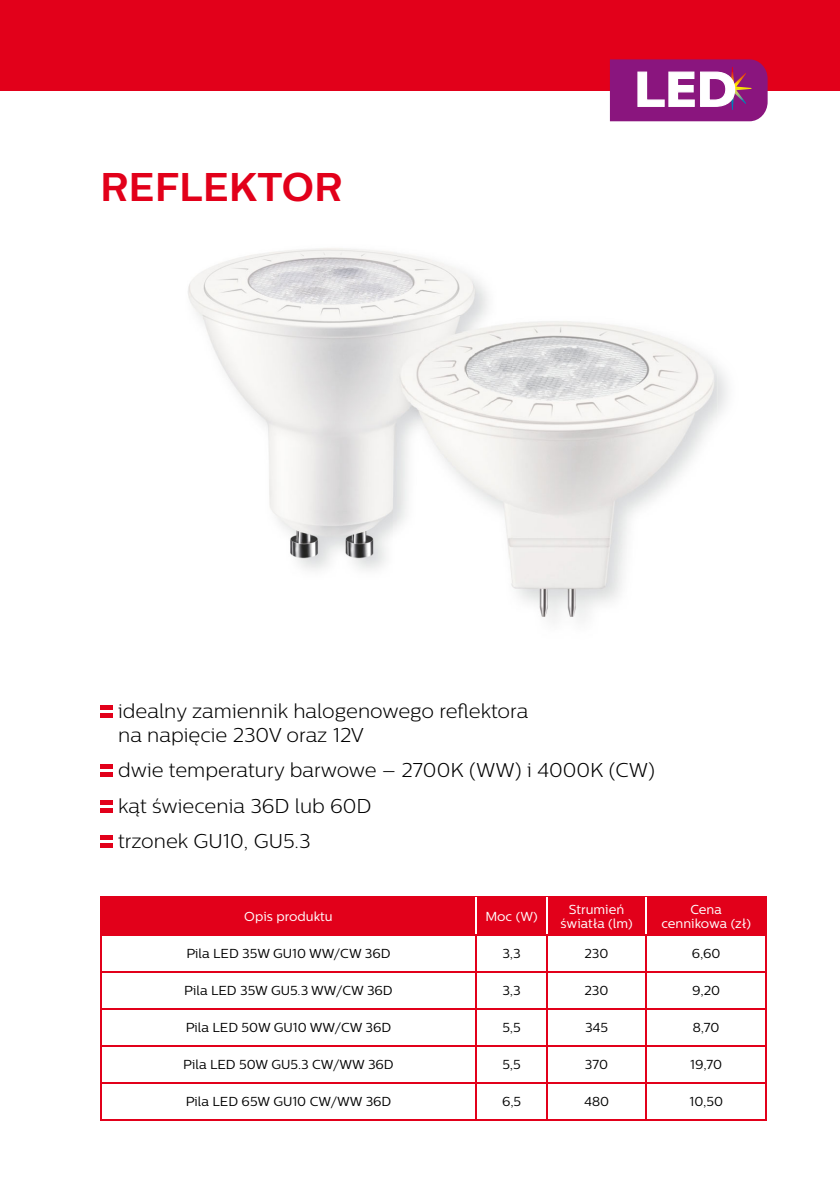
<style>
.page{position:relative;width:840px;height:1191px;background:#fff}
.page>*{position:absolute;margin:0;border:0;box-sizing:border-box;transform-origin:0 0}
.t1{font:700 40px "Centrale Sans";color:#e2001a}
.t2{font:300 20px/35.4px "Centrale Sans";color:#000}
.t3{font:13px "Centrale Sans";color:#000}
.t4{font:13px/14px "Centrale Sans";color:#fff;text-align:center}
</style>
<div class="page">
<div style="left:100px;top:705px;width:13px;height:13px;background:#e2001a"></div>
<svg style="left:100px;top:710px;width:13px;height:2px"></svg>
<div style="left:100px;top:764px;width:13px;height:13px;background:#e2001a"></div>
<svg style="left:100px;top:770px;width:13px;height:2px"></svg>
<div style="left:100px;top:800px;width:13px;height:12px;background:#e2001a"></div>
<svg style="left:100px;top:805px;width:13px;height:2px"></svg>
<div style="left:100px;top:835px;width:13px;height:13px;background:#e2001a"></div>
<svg style="left:100px;top:840px;width:13px;height:2px"></svg>
<img style="left:188px;top:248px;width:209px;height:322px">
<img style="left:393px;top:315px;width:4px;height:255px">
<img style="left:397px;top:253px;width:91px;height:62px">
<img style="left:397px;top:315px;width:320px;height:305px">
<div style="left:0;top:0;width:839px;height:91px;background:#e2001a"></div>
<svg style="left:609px;top:59px;width:158px;height:62px"></svg>
<div style="left:101px;top:897px;width:664px;height:37px;background:#e2001a"></div>
<hr style="left:100px;top:896px;width:376px;height:1px;background:#e2001a">
<hr style="left:100px;top:897px;width:1px;height:37px;background:#e2001a">
<hr style="left:476px;top:896px;width:290px;height:1px;background:#e2001a">
<hr style="left:765px;top:897px;width:1px;height:37px;background:#e2001a">
<hr style="left:100px;top:934px;width:376px;height:1px;background:#e2001a">
<hr style="left:100px;top:935px;width:1px;height:36px;background:#e2001a">
<hr style="left:476px;top:934px;width:70px;height:1px;background:#e2001a">
<hr style="left:475px;top:935px;width:1px;height:36px;background:#e2001a">
<hr style="left:546px;top:934px;width:100px;height:1px;background:#e2001a">
<hr style="left:546px;top:935px;width:1px;height:36px;background:#e2001a">
<hr style="left:646px;top:934px;width:120px;height:1px;background:#e2001a">
<hr style="left:645px;top:935px;width:1px;height:36px;background:#e2001a">
<hr style="left:765px;top:935px;width:1px;height:36px;background:#e2001a">
<hr style="left:100px;top:971px;width:376px;height:1px;background:#e2001a">
<hr style="left:100px;top:972px;width:1px;height:36px;background:#e2001a">
<hr style="left:476px;top:971px;width:70px;height:1px;background:#e2001a">
<hr style="left:475px;top:972px;width:1px;height:36px;background:#e2001a">
<hr style="left:546px;top:971px;width:100px;height:1px;background:#e2001a">
<hr style="left:546px;top:972px;width:1px;height:36px;background:#e2001a">
<hr style="left:646px;top:971px;width:120px;height:1px;background:#e2001a">
<hr style="left:645px;top:972px;width:1px;height:36px;background:#e2001a">
<hr style="left:765px;top:972px;width:1px;height:36px;background:#e2001a">
<hr style="left:100px;top:1008px;width:376px;height:1px;background:#e2001a">
<hr style="left:100px;top:1009px;width:1px;height:36px;background:#e2001a">
<hr style="left:476px;top:1008px;width:70px;height:1px;background:#e2001a">
<hr style="left:475px;top:1009px;width:1px;height:36px;background:#e2001a">
<hr style="left:546px;top:1008px;width:100px;height:1px;background:#e2001a">
<hr style="left:546px;top:1009px;width:1px;height:36px;background:#e2001a">
<hr style="left:646px;top:1008px;width:120px;height:1px;background:#e2001a">
<hr style="left:645px;top:1009px;width:1px;height:36px;background:#e2001a">
<hr style="left:765px;top:1009px;width:1px;height:36px;background:#e2001a">
<hr style="left:100px;top:1045px;width:376px;height:1px;background:#e2001a">
<hr style="left:100px;top:1046px;width:1px;height:36px;background:#e2001a">
<hr style="left:476px;top:1045px;width:70px;height:1px;background:#e2001a">
<hr style="left:475px;top:1046px;width:1px;height:36px;background:#e2001a">
<hr style="left:546px;top:1045px;width:100px;height:1px;background:#e2001a">
<hr style="left:546px;top:1046px;width:1px;height:36px;background:#e2001a">
<hr style="left:646px;top:1045px;width:120px;height:1px;background:#e2001a">
<hr style="left:645px;top:1046px;width:1px;height:36px;background:#e2001a">
<hr style="left:765px;top:1046px;width:1px;height:36px;background:#e2001a">
<hr style="left:100px;top:1082px;width:376px;height:1px;background:#e2001a">
<hr style="left:100px;top:1083px;width:1px;height:36px;background:#e2001a">
<hr style="left:476px;top:1082px;width:70px;height:1px;background:#e2001a">
<hr style="left:475px;top:1083px;width:1px;height:36px;background:#e2001a">
<hr style="left:546px;top:1082px;width:100px;height:1px;background:#e2001a">
<hr style="left:546px;top:1083px;width:1px;height:36px;background:#e2001a">
<hr style="left:646px;top:1082px;width:120px;height:1px;background:#e2001a">
<hr style="left:645px;top:1083px;width:1px;height:36px;background:#e2001a">
<hr style="left:765px;top:1083px;width:1px;height:36px;background:#e2001a">
<hr style="left:100px;top:1119px;width:666px;height:1px;background:#e2001a">
<hr style="left:475px;top:897px;width:1px;height:37px;background:#fff">
<hr style="left:546px;top:897px;width:1px;height:37px;background:#fff">
<hr style="left:645px;top:897px;width:1px;height:37px;background:#fff">
<h1 class="t1" style="left:100px;top:172px;width:243px">REFLEKTOR</h1>
<h2 class="t2" style="left:118px;top:700px;width:411px;line-height:24px">idealny zamiennik halogenowego reflektora na napięcie 230V oraz 12V</h2>
<h2 class="t2" style="left:118px;top:754px;width:538px">dwie temperatury barwowe – 2700K (WW) i 4000K (CW) kąt świecenia 36D lub 60D<br>trzonek GU10, GU5.3</h2>
<p class="t4" style="left:244px;top:910px;width:90px">Opis produktu</p>
<p class="t4" style="left:485px;top:910px;width:54px">Moc (W)</p>
<p class="t4" style="left:560px;top:903px;width:74px">Strumień światła (lm)</p>
<p class="t4" style="left:661px;top:903px;width:91px">Cena cennikowa (zł)</p>
<p class="t3" style="left:186px;top:948px;width:205px">Pila LED 35W GU10 WW/CW 36D</p>
<p class="t3" style="left:502px;top:948px;width:20px">3,3</p>
<p class="t3" style="left:584px;top:948px;width:25px">230</p>
<p class="t3" style="left:691px;top:948px;width:30px">6,60</p>
<p class="t3" style="left:184px;top:985px;width:210px">Pila LED 35W GU5.3 WW/CW 36D</p>
<p class="t3" style="left:502px;top:985px;width:20px">3,3</p>
<p class="t3" style="left:584px;top:985px;width:25px">230</p>
<p class="t3" style="left:691px;top:985px;width:29px">9,20</p>
<p class="t3" style="left:185px;top:1022px;width:207px">Pila LED 50W GU10 WW/CW 36D</p>
<p class="t3" style="left:502px;top:1022px;width:20px">5,5</p>
<p class="t3" style="left:584px;top:1022px;width:24px">345</p>
<p class="t3" style="left:692px;top:1022px;width:28px">8,70</p>
<p class="t3" style="left:183px;top:1059px;width:212px">Pila LED 50W GU5.3 CW/WW 36D</p>
<p class="t3" style="left:502px;top:1059px;width:20px">5,5</p>
<p class="t3" style="left:584px;top:1059px;width:25px">370</p>
<p class="t3" style="left:689px;top:1059px;width:34px">19,70</p>
<p class="t3" style="left:186px;top:1096px;width:207px">Pila LED 65W GU10 CW/WW 36D</p>
<p class="t3" style="left:501px;top:1096px;width:21px">6,5</p>
<p class="t3" style="left:584px;top:1096px;width:26px">480</p>
<p class="t3" style="left:689px;top:1096px;width:35px">10,50</p>
</div>
